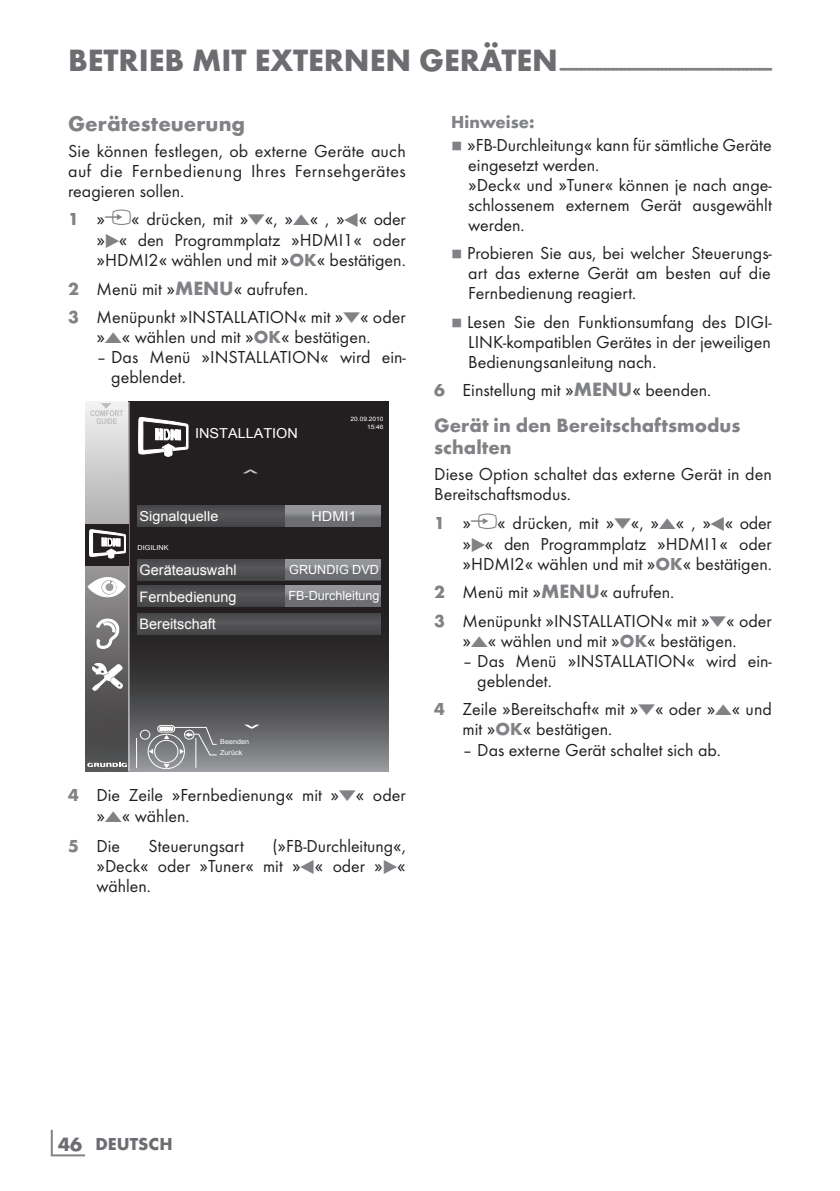
<style>
.page{position:relative;width:840px;height:1191px;background:#fff}
.page>*{position:absolute;margin:0;border:0;box-sizing:border-box;transform-origin:0 0}
.t1{font:700 32px "Futura TOT";color:#6c6d70}
.t2{font:700 22px "Futura TOT";color:#808285}
.t3{font:700 20px/22px "Futura TOT";color:#808285}
.t4{font:18px/20px "Futura TOT Boo";color:#231f20}
.t5{font:700 18px "Futura TOT";color:#6c6d70}
.t6{font:700 18px "Futura TOT";color:#808285}
.t7{font:14.4px "Arial";color:#fff}
.t8{font:13.8px "Arial";color:#fff;scale:1.05 1}
.t9{font:12.6px "Arial";color:#fff}
.t10{font:8px "Grund Son Se";color:#808285}
.t11{font:6.8px/10.2px "Arial";color:#fff;scale:1.05 1}
.t12{font:6px/8px "Arial";color:#fff;text-align:right;scale:1.09 1}
.s1{font-family:"Futura TOT";font-weight:700;color:#808285}
.s2{font-size:20px}
.s3{font-family:"BEKOYB1 RC";font-size:22px;color:#808285}
.s4{font-family:"BEKOYB1 RC";font-size:20px;color:#808285}
.s5{font-family:"BEKOYB1 RC";font-size:27.2px;color:#808285}
.s6{font-family:"Futura TOT";font-weight:700;font-size:20px;color:#808285}
</style>
<div class="page">
<hr style="left:51px;top:1129px;width:2px;height:26px;background:#808285">
<hr style="left:51px;top:1154px;width:34px;height:2px;background:#808285">
<svg style="left:129px;top:402px;width:259px;height:369px;background:#373436"></svg>
<svg style="left:85px;top:402px;width:43px;height:369px;background:#8f8e8e"></svg>
<svg style="left:138px;top:417px;width:50px;height:39px"></svg>
<div style="left:137px;top:505px;width:243px;height:22px;background:#4e4e50"></div>
<div style="left:285px;top:505px;width:95px;height:22px;background:linear-gradient(to bottom,#9c9ea1,#656669)"></div>
<div style="left:137px;top:559px;width:243px;height:21px;background:#4e4f50"></div>
<svg style="left:285px;top:559px;width:95px;height:21px;background:#7e8083"></svg>
<div style="left:137px;top:585px;width:243px;height:22px;background:#4d4e4f"></div>
<div style="left:285px;top:585px;width:95px;height:22px;background:linear-gradient(to bottom,#9c9fa2,#656669)"></div>
<div style="left:137px;top:613px;width:243px;height:22px;background:#4e4e50"></div>
<svg style="left:95px;top:618px;width:25px;height:31px"></svg>
<div style="left:85px;top:524px;width:44px;height:41px;background:#231f20"></div>
<hr style="left:136px;top:738px;width:1px;height:30px;background:#fff">
<svg style="left:140px;top:723px;width:76px;height:46px;background:#8b8c8f"></svg>
<div style="left:157px;top:725px;width:18px;height:7px;border:1px solid #fff;border-radius:3px"></div>
<svg style="left:86px;top:763px;width:41px;height:4px"></svg>
<svg style="left:244px;top:724px;width:15px;height:4px"></svg>
<svg style="left:242px;top:469px;width:16px;height:4px"></svg>
<svg style="left:88px;top:576px;width:37px;height:24px"></svg>
<svg style="left:92px;top:663px;width:31px;height:27px"></svg>
<svg style="left:89px;top:529px;width:37px;height:29px"></svg>
<svg style="left:90px;top:403px;width:33px;height:21px"></svg>
<h1 class="t1" style="left:68px;top:40px;width:337px">BETRIEBMIT EXTERNENG</h1>
<p class="t3" style="left:444px;top:56px;width:329px"><sup>ERÄTEN</sup> ----------------------------------------------------</p>
<p class="t2" style="left:68px;top:110px;width:178px">Gerätesteuerung</p>
<p class="t4" style="left:68px;top:140px;width:339px;text-align:justify">Sie können festlegen, ob externe Geräte auch auf die Fernbedienung Ihres Fernsehgerätes reagieren sollen.</p>
<p class="t4" style="left:96px;top:209px;width:310px;text-align:justify;text-indent:-28px"><span class="s1">1</span> <span class="s2">»</span><span class="s3">I</span><span class="s2">«</span> drücken, mit <span class="s2">»</span><span class="s4">C</span><span class="s2">«</span>, <span class="s2">»</span><span class="s4">D</span><span class="s2">«</span> , <span class="s2">»</span><span class="s5">B</span><span class="s2">«</span> oder <span class="s2">»</span><span class="s5">A</span><span class="s2">«</span> den Programmplatz <span class="s2">»</span>HDMI1<span class="s2">«</span> oder <span class="s2">»</span>HDMI2<span class="s2">«</span> wählen und mit <span class="s2">»</span><span class="s1">OK</span><span class="s2">«</span> bestätigen.</p>
<p class="t4" style="left:68px;top:274px;width:339px;line-height:28.6px"><span class="s1">2</span> Menü mit <span class="s2">»</span><span class="s6">MENU</span><span class="s2">«</span> aufrufen.<br><span class="s1">3</span> Menüpunkt <span class="s2">»</span>INSTALLATION<span class="s2">«</span> mit <span class="s2">»</span><span class="s4">C</span><span class="s2">«</span> oder</p>
<p class="t4" style="left:96px;top:327px;width:275px"><span class="s2">»</span><span class="s4">D</span><span class="s2">«</span> wählen und mit <span class="s2">»</span><span class="s1">OK</span><span class="s2">«</span> bestätigen.</p>
<p class="t4" style="left:111px;top:347px;width:296px;text-indent:-15px">– Das Menü <span class="s2">»</span>INSTALLATION<span class="s2">«</span> wird ein&shy;geblendet.</p>
<p class="t8" style="left:195px;top:424px;width:99px">INSTALLATION</p>
<p class="t12" style="left:350px;top:415px;width:32px">20.09.2010<br>15:46</p>
<p class="t8" style="left:140px;top:507px;width:76px">Signalquelle</p>
<p class="t8" style="left:311px;top:507px;width:44px">HDMI1</p>
<p class="t11" style="left:137px;top:543px;width:31px">DIGILINK</p>
<p class="t7" style="left:139px;top:560px;width:98px">Geräteauswahl</p>
<p class="t9" style="left:289px;top:561px;width:91px">GRUNDIG DVD</p>
<p class="t7" style="left:139px;top:587px;width:98px">Fernbedienung</p>
<p class="t9" style="left:288px;top:587px;width:93px">FB-Durchleitung</p>
<p class="t7" style="left:139px;top:615px;width:78px">Bereitschaft</p>
<p class="t11" style="left:220px;top:737px;width:29px">Beenden<br>Zurück</p>
<p class="t4" style="left:96px;top:784px;width:310px;line-height:20.6px;text-indent:-28px"><span class="s1">4</span> Die Zeile <span class="s2">»</span>Fernbedienung<span class="s2">«</span> mit <span class="s2">»</span><span class="s4">C</span><span class="s2">«</span> oder <span class="s2">»</span><span class="s4">D</span><span class="s2">«</span> wählen.</p>
<p class="t4" style="left:68px;top:835px;width:53px"><span class="s1">5</span> Die</p>
<p class="t4" style="left:148px;top:835px;width:97px">Steuerungsart</p>
<p class="t4" style="left:96px;top:835px;width:310px;text-align:justify;text-indent:176px">(<span class="s2">»</span>FB-Durchleitung<span class="s2">«</span>, <span class="s2">»</span>Deck<span class="s2">«</span> oder <span class="s2">»</span>Tuner<span class="s2">«</span> mit <span class="s2">»</span><span class="s5">B</span><span class="s2">«</span> oder <span class="s2">»</span><span class="s5">A</span><span class="s2">« </span>wählen.</p>
<p class="t6" style="left:451px;top:110px;width:85px">Hinweise:</p>
<p class="t10" style="left:451px;top:141px;width:13px">7</p>
<p class="t4" style="left:467px;top:134px;width:306px"><span class="s2">»</span>FB-Durchleitung<span class="s2">«</span> kann für sämtliche Geräte eingesetzt werden.<br><span class="s2">»</span>Deck<span class="s2">«</span> und <span class="s2">»</span>Tuner<span class="s2">«</span> können je nach ange&shy;schlossenem externem Gerät ausgewählt werden.</p>
<p class="t10" style="left:451px;top:250px;width:13px">7</p>
<p class="t4" style="left:467px;top:243px;width:306px;text-align:justify">Probieren Sie aus, bei welcher Steuerungs&shy;art das externe Gerät am besten auf die Fernbedienung reagiert.</p>
<p class="t10" style="left:451px;top:318px;width:13px">7</p>
<p class="t4" style="left:467px;top:311px;width:306px;text-align:justify">Lesen Sie den Funktionsumfang des DIGI-LINK-kompatiblen Gerätes in der jeweiligen Bedienungsanleitung nach.</p>
<p class="t4" style="left:434px;top:380px;width:278px"><span class="s1">6</span> Einstellung mit <span class="s2">»</span><span class="s6">MENU</span><span class="s2">«</span> beenden.</p>
<p class="t3" style="left:434px;top:414px;width:307px">Gerät in den Bereitschaftsmodus schalten</p>
<p class="t4" style="left:434px;top:464px;width:339px">Diese Option schaltet das externe Gerät in den<br>Bereitschaftsmodus.</p>
<p class="t4" style="left:462px;top:512px;width:310px;text-align:justify;text-indent:-28px"><span class="s1">1</span> <span class="s2">»</span><span class="s3">I</span><span class="s2">«</span> drücken, mit <span class="s2">»</span><span class="s4">C</span><span class="s2">«</span>, <span class="s2">»</span><span class="s4">D</span><span class="s2">«</span> , <span class="s2">»</span><span class="s5">B</span><span class="s2">«</span> oder <span class="s2">»</span><span class="s5">A</span><span class="s2">«</span> den Programmplatz <span class="s2">»</span>HDMI1<span class="s2">«</span> oder <span class="s2">»</span>HDMI2<span class="s2">«</span> wählen und mit <span class="s2">»</span><span class="s1">OK</span><span class="s2">«</span> bestätigen.</p>
<p class="t4" style="left:434px;top:578px;width:339px;line-height:28.6px"><span class="s1">2</span> Menü mit <span class="s2">»</span><span class="s6">MENU</span><span class="s2">«</span> aufrufen.<br><span class="s1">3</span> Menüpunkt <span class="s2">»</span>INSTALLATION<span class="s2">«</span> mit <span class="s2">»</span><span class="s4">C</span><span class="s2">«</span> oder</p>
<p class="t4" style="left:462px;top:631px;width:275px"><span class="s2">»</span><span class="s4">D</span><span class="s2">«</span> wählen und mit <span class="s2">»</span><span class="s1">OK</span><span class="s2">«</span> bestätigen.</p>
<p class="t4" style="left:477px;top:651px;width:296px;text-indent:-15px">– Das Menü <span class="s2">»</span>INSTALLATION<span class="s2">«</span> wird ein&shy;geblendet.</p>
<p class="t4" style="left:462px;top:699px;width:310px;text-indent:-28px"><span class="s1">4</span> Zeile <span class="s2">»</span>Bereitschaft<span class="s2">«</span> mit <span class="s2">»</span><span class="s4">C</span><span class="s2">«</span> oder <span class="s2">»</span><span class="s4">D</span><span class="s2">«</span> und mit <span class="s2">»</span><span class="s1">OK</span><span class="s2">«</span> bestätigen.</p>
<p class="t4" style="left:462px;top:739px;width:260px">– Das externe Gerät schaltet sich ab.</p>
<p class="t5" style="left:58px;top:1132px;width:116px"><span class="s2">46</span> DEUTSCH</p>
</div>
